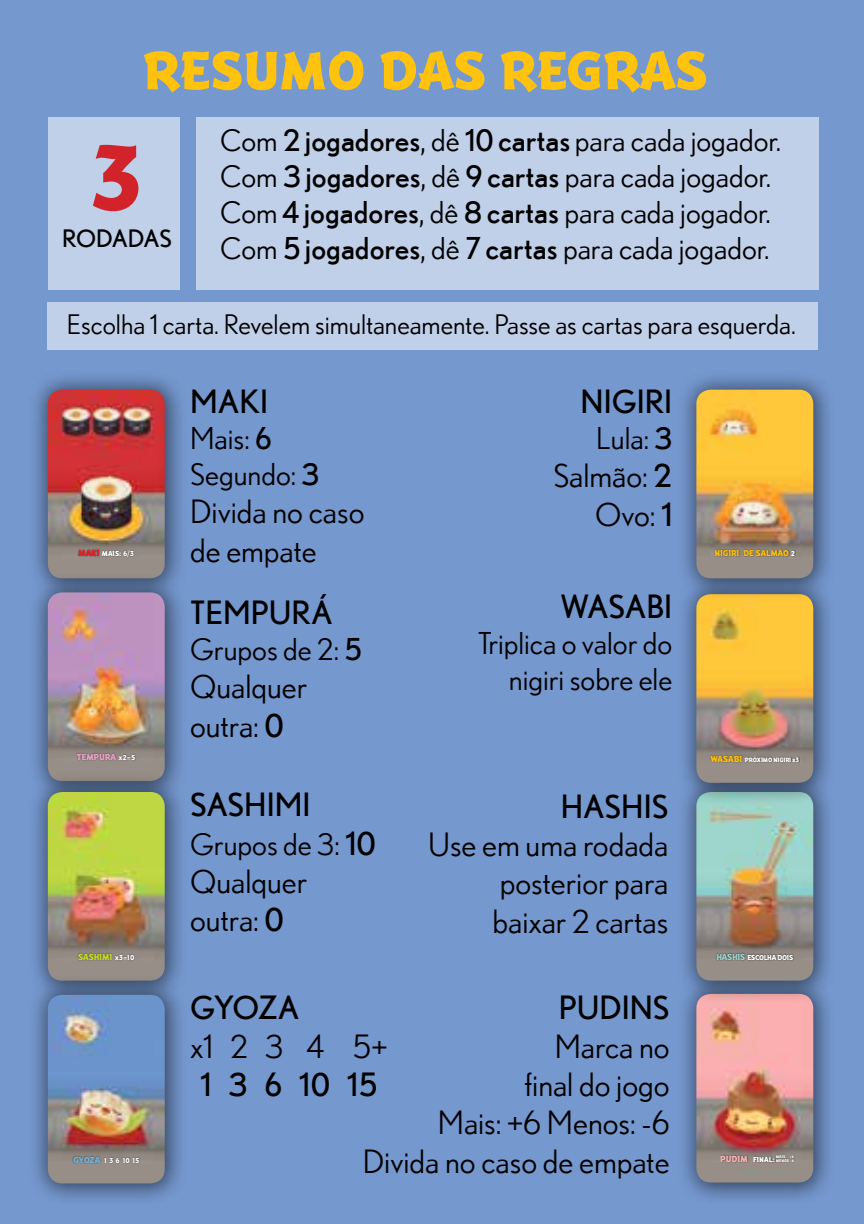
<style>
.page{position:relative;width:864px;height:1224px;background:#7598cf}
.page>*{position:absolute;margin:0;border:0;box-sizing:border-box;transform-origin:0 0}
.t1{font:800 94.8px "Badger";color:#d2232a}
.t2{font:800 56px "Badger";color:#ffc20e}
.t3{font:32px/38.4px "Nobel";color:#000}
.t4{font:32px "Nobel";color:#000}
.t5{font:30px/36px "Nobel";color:#000}
.t6{font:26.8px "Nobel";color:#000}
.t7{font:24px "Nobel";letter-spacing:-.02em;color:#000}
.t8{font:800 9.2px "Badger";letter-spacing:-.01em;color:#c8da2b;scale:.96 1}
.t9{font:800 9.2px "Badger";letter-spacing:-.01em;color:#eca3c8;scale:.96 1}
.t10{font:800 8.8px "Badger";letter-spacing:-.01em;color:#ffc20e;scale:.96 1}
.t11{font:800 7.6px "Badger";letter-spacing:-.04em;color:#fff;scale:.96 1}
.t12{font:800 6.4px "Badger";letter-spacing:-.03em;color:#fff;scale:.96 1}
.t13{font:800 4px/4px "Badger";color:#fff;scale:.96 1}
.s1{font-style:inherit}
.s2{font-size:9.2px;color:#ed1d24}
.s3{font-size:7.6px;color:#fff}
.s4{font-size:9.2px;color:#ffc20e}
.s5{font-size:32px}
.s6{font-size:9.2px;color:#9dd3cd}
.s7{font-size:9.2px;color:#74b4da}
.s8{font-size:9.2px;color:#f9b5b5}
</style>
<div class="page">
<div style="left:196px;top:117px;width:622px;height:173px;background:#c0d0e9"></div>
<div style="left:49px;top:117px;width:131px;height:173px;background:#c0d0e9"></div>
<div style="left:48px;top:303px;width:770px;height:47px;background:#c0d0e9"></div>
<div style="left:28px;top:370px;width:160px;height:232px;background:#000;opacity:.55"></div>
<img style="left:48px;top:390px;width:117px;height:182px">
<div style="left:28px;top:572px;width:160px;height:232px;background:#000;opacity:.55"></div>
<img style="left:48px;top:592px;width:117px;height:180px">
<div style="left:28px;top:772px;width:160px;height:232px;background:#000;opacity:.55"></div>
<img style="left:48px;top:792px;width:117px;height:183px">
<div style="left:28px;top:975px;width:160px;height:232px;background:#000;opacity:.55"></div>
<img style="left:48px;top:995px;width:117px;height:188px">
<div style="left:676px;top:974px;width:160px;height:232px;background:#000;opacity:.55"></div>
<img style="left:696px;top:1004px;width:117px;height:179px">
<div style="left:676px;top:772px;width:160px;height:232px;background:#000;opacity:.55"></div>
<img style="left:696px;top:806px;width:117px;height:175px">
<div style="left:676px;top:574px;width:160px;height:232px;background:#000;opacity:.55"></div>
<img style="left:696px;top:602px;width:117px;height:181px">
<div style="left:676px;top:370px;width:160px;height:232px;background:#000;opacity:.55"></div>
<img style="left:696px;top:390px;width:117px;height:188px">
<h2 class="t2" style="left:143px;top:38px;width:566px">RESUMO DAS REGRAS</h2>
<p class="t5" style="left:220px;top:122px;width:563px">Com <span class="s1">2 jogadores</span>, dê <span class="s1">10 cartas</span> para cada jogador.<br>Com <span class="s1">3 jogadores</span>, dê <span class="s1">9 cartas</span> para cada jogador.<br>Com <span class="s1">4 jogadores</span>, dê <span class="s1">8 cartas</span> para cada jogador.<br>Com <span class="s1">5 jogadores</span>, dê <span class="s1">7 cartas</span> para cada jogador.</p>
<h1 class="t1" style="left:87px;top:123px;width:58px">3</h1>
<p class="t7" style="left:62px;top:225px;width:112px">RODADAS</p>
<p class="t6" style="left:67px;top:309px;width:730px">Escolha 1 carta. Revelem simultaneamente. Passe as cartas para esquerda.</p>
<p class="t11" style="left:78px;top:549px;width:59px"><span class="s2">MAKI</span> MAIS: 6/3</p>
<p class="t4" style="left:190px;top:383px;width:80px">MAKI</p>
<p class="t5" style="left:190px;top:420px;width:131px">Mais: <span class="s1">6<br></span>Segundo: <span class="s1">3</span></p>
<p class="t3" style="left:190px;top:492px;width:176px">Divida no caso de empate</p>
<p class="t4" style="left:190px;top:594px;width:144px">TEMPURÁ</p>
<p class="t5" style="left:190px;top:631px;width:173px">Grupos de 2: <span class="s1">5</span></p>
<p class="t3" style="left:190px;top:667px;width:119px">Qualquer outra: <span class="s1">0</span></p>
<p class="t4" style="left:581px;top:383px;width:93px">NIGIRI</p>
<p class="t5" style="left:596px;top:420px;width:77px">Lula: <span class="s1">3</span></p>
<p class="t3" style="left:553px;top:456px;width:120px;text-align:right">Salmão: <span class="s1">2<br></span>Ovo: <span class="s1">1</span></p>
<p class="t4" style="left:560px;top:588px;width:114px">WASABI</p>
<p class="t5" style="left:478px;top:625px;width:196px;text-align:right">Triplica o valor do nigiri sobre ele</p>
<p class="t10" style="left:714px;top:548px;width:86px">NIGIRI DE SALMÃO <span class="s3">2</span></p>
<p class="t9" style="left:77px;top:752px;width:63px">TEMPURA <span class="s3">x2=5</span></p>
<p class="t12" style="left:710px;top:756px;width:94px"><span class="s4">WASABI</span> PRÓXIMO NIGIRI x3</p>
<p class="t4" style="left:190px;top:786px;width:122px">SASHIMI</p>
<p class="t5" style="left:190px;top:825px;width:187px">Grupos de 3: <span class="s5">10</span></p>
<p class="t3" style="left:190px;top:862px;width:119px">Qualquer outra: <span class="s1">0</span></p>
<p class="t4" style="left:561px;top:788px;width:109px">HASHIS</p>
<p class="t3" style="left:493px;top:825px;width:177px;text-align:justify;text-indent:-65px">Use em uma rodada posterior para baixar 2 cartas</p>
<p class="t8" style="left:78px;top:951px;width:60px">SASHIMI <span class="s3">x3=10</span></p>
<p class="t11" style="left:716px;top:953px;width:82px"><span class="s6">HASHIS</span> ESCOLHA DOIS</p>
<p class="t4" style="left:190px;top:989px;width:111px">GYOZA</p>
<p class="t3" style="left:190px;top:1027px;width:199px">x1 2 3 4 5+</p>
<p class="t4" style="left:201px;top:1066px;width:178px">1 3 6 10 15</p>
<p class="t4" style="left:559px;top:989px;width:112px">PUDINS</p>
<p class="t3" style="left:363px;top:1027px;width:308px;text-align:right">Marca no<br>final do jogo<br>Mais: +6 Menos: -6<br>Divida no caso de empate</p>
<p class="t11" style="left:73px;top:1156px;width:71px"><span class="s7">GYOZA</span> 1 3 6 10 15</p>
<p class="t11" style="left:720px;top:1155px;width:59px"><span class="s8">PUDIM</span> FINAL:</p>
<p class="t13" style="left:776px;top:1155px;width:21px">MAIS +6<br>MENOS -6</p>
</div>
